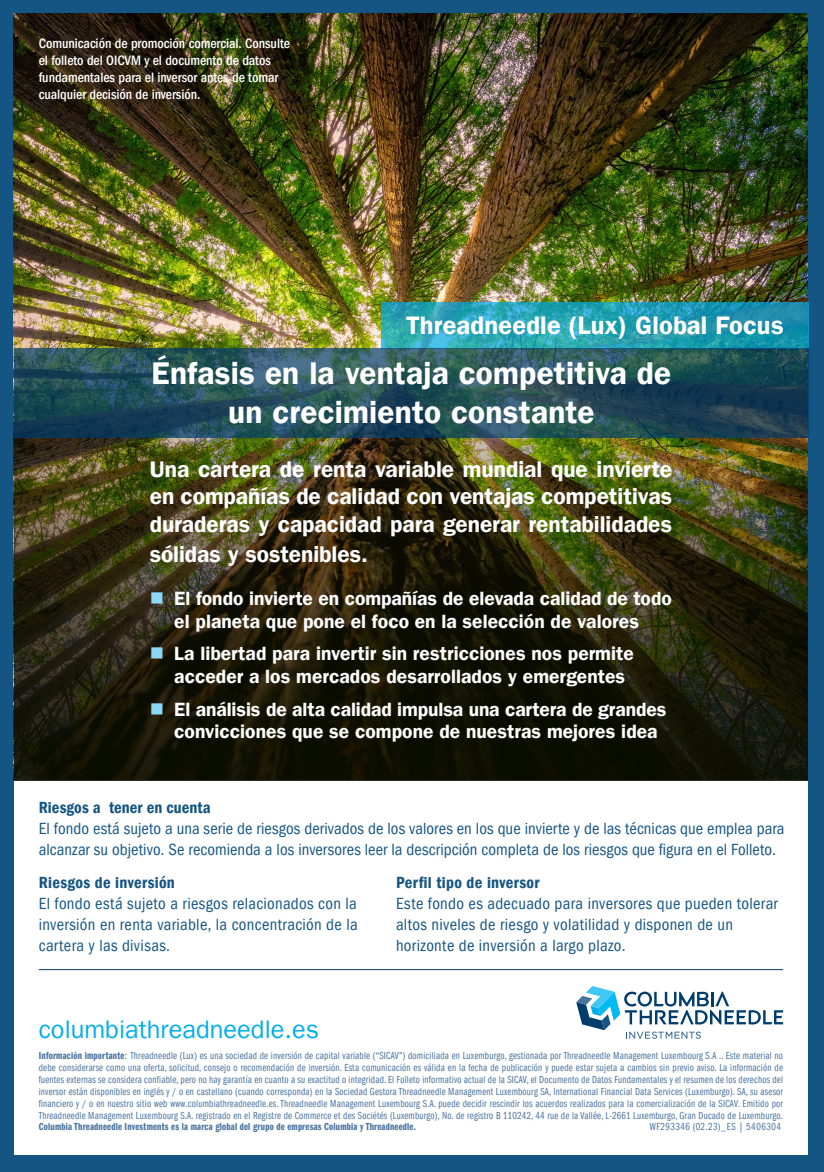
<style>
.page{position:relative;width:824px;height:1172px;background:#155583}
.page>*{position:absolute;margin:0;border:0;box-sizing:border-box;transform-origin:0 0}
.t1{font:31.5px/38.5px "ITC Frank Gofor Ameriprise Dm";letter-spacing:.005em;color:#fff;text-align:center}
.t2{font:25.38px "ITC Frank Gofor Ameriprise Dm";letter-spacing:.01em;color:#fff}
.t3{font:25.38px "ITC Frank Gofor Ameriprise";color:#00aeef}
.t4{font:22.75px/27.3px "ITC Frank Gofor Ameriprise Dm";color:#fff;text-align:justify}
.t5{font:19.25px/22.8px "ITC Frank Gofor Ameriprise Dm";color:#fff}
.t6{font:condensed 16.62px/21px "ITC Frank Gofor Ameriprise";letter-spacing:.015em;color:#155583}
.t7{font:500 condensed 14px/16.8px "ITC Frank Gofor Ameriprise";letter-spacing:-.005em;color:#fff}
.t8{font:10.5px/11.9px "ITC Frank Gofor Ameriprise Bk Cm";letter-spacing:.02em;color:#4a739e;text-align:justify}
.t9{font:10.5px "ITC Frank Gofor Ameriprise Bk Cm";letter-spacing:.055em;color:#4a739e}
.s1{color:#8dd7f7}
.s2{font-family:"ITC Frank Gofor Ameriprise Dm Cn";font-stretch:normal}
.s3{font-family:"ITC Frank Gofor Ameriprise Dm Cm"}
.s4{font-family:"ITC Frank Gofor Ameriprise";font-stretch:condensed}
</style>
<div class="page">
<img style="left:14px;top:14px;width:794px;height:334px">
<div style="left:14px;top:780px;width:794px;height:375px;background:#fff"></div>
<svg style="left:576px;top:986px;width:207px;height:53px"></svg>
<img style="left:14px;top:438px;width:794px;height:342px">
<svg style="left:381px;top:302px;width:427px;height:46px;background:#259fb3"></svg>
<svg style="left:14px;top:348px;width:794px;height:90px;background:#244e59"></svg>
<hr style="left:39px;top:969px;width:744px;height:1px;background:#003d6d">
<p class="t7" style="left:39px;top:35px;width:253px">Comunicación de promoción comercial. Consulte el folleto del OICVM y el documento de datos fundamentales para el inversor antes de tomar cualquier decisión de inversión.</p>
<p class="t2" style="left:406px;top:310px;width:379px">Threadneedle (Lux) Global Focus</p>
<p class="t1" style="left:151px;top:354px;width:521px">Énfasis en la ventaja competitiva de un crecimiento constante</p>
<p class="t4" style="left:150px;top:456px;width:524px">Una cartera de renta variable mundial que invierte en compañías de calidad con ventajas competitivas duraderas y capacidad para generar rentabilidades</p>
<p class="t4" style="left:150px;top:541px;width:220px">sólidas y sostenibles.</p>
<p class="t5" style="left:150px;top:587px;width:523px;text-align:center"><span class="s1">■</span> El fondo invierte en compañías de elevada calidad de todo el planeta que pone el foco en la selección de valores</p>
<p class="t5" style="left:174px;top:642px;width:461px;text-indent:-25px"><span class="s1">■</span> La libertad para invertir sin restricciones nos permite acceder a los mercados desarrollados y emergentes</p>
<p class="t5" style="left:174px;top:698px;width:494px;text-indent:-25px"><span class="s1">■</span> El análisis de alta calidad impulsa una cartera de grandes convicciones que se compone de nuestras mejores idea</p>
<p class="t6" style="left:39px;top:797px;width:747px"><span class="s2">Riesgos a tener en cuenta<br></span>El fondo está sujeto a una serie de riesgos derivados de los valores en los que invierte y de las técnicas que emplea para alcanzar su objetivo. Se recomienda a los inversores leer la descripción completa de los riesgos que figura en el Folleto.</p>
<p class="t6" style="left:39px;top:872px;width:320px"><span class="s2">Riesgos de inversión<br></span>El fondo está sujeto a riesgos relacionados con la inversión en renta variable, la concentración de la cartera y las divisas.</p>
<p class="t6" style="left:396px;top:872px;width:383px"><span class="s2">Perfil tipo de inversor<br></span>Este fondo es adecuado para inversores que pueden tolerar altos niveles de riesgo y volatilidad y disponen de un horizonte de inversión a largo plazo.</p>
<p class="t3" style="left:39px;top:1014px;width:282px">columbiathreadneedle.es</p>
<p class="t8" style="left:39px;top:1050px;width:746px"><span class="s3">Información importante</span><span class="s4">:</span> Threadneedle (Lux) es una sociedad de inversión de capital variable (“SICAV”) domiciliada en Luxemburgo, gestionada por Threadneedle Management Luxembourg S.A .. Este material no debe considerarse como una oferta, solicitud, consejo o recomendación de inversión. Esta comunicación es válida en la fecha de publicación y puede estar sujeta a cambios sin previo aviso. La información de fuentes externas se considera confiable, pero no hay garantía en cuanto a su exactitud o integridad. El Folleto informativo actual de la SICAV, el Documento de Datos Fundamentales y el resumen de los derechos del inversor están disponibles en inglés y / o en castellano (cuando corresponda) en la Sociedad Gestora Threadneedle Management Luxembourg SA, International Financial Data Services (Luxemburgo). SA, su asesor financiero y / o en nuestro sitio web www.columbiathreadneedle.es. Threadneedle Management Luxembourg S.A. puede decidir rescindir los acuerdos realizados para la comercialización de la SICAV. Emitido por Threadneedle Management Luxembourg S.A. registrado en el Registre de Commerce et des Sociétés (Luxemburgo), No. de registro B 110242, 44 rue de la Vallée, L-2661 Luxemburgo, Gran Ducado de Luxemburgo<span class="s4">.<br></span><span class="s3">Columbia Threadneedle Investments es la marca global del grupo de empresas Columbia y Threadneedle.</span></p>
<p class="t9" style="left:650px;top:1121px;width:133px">WF293346 (02.23)_ES | 5406304</p>
</div>
